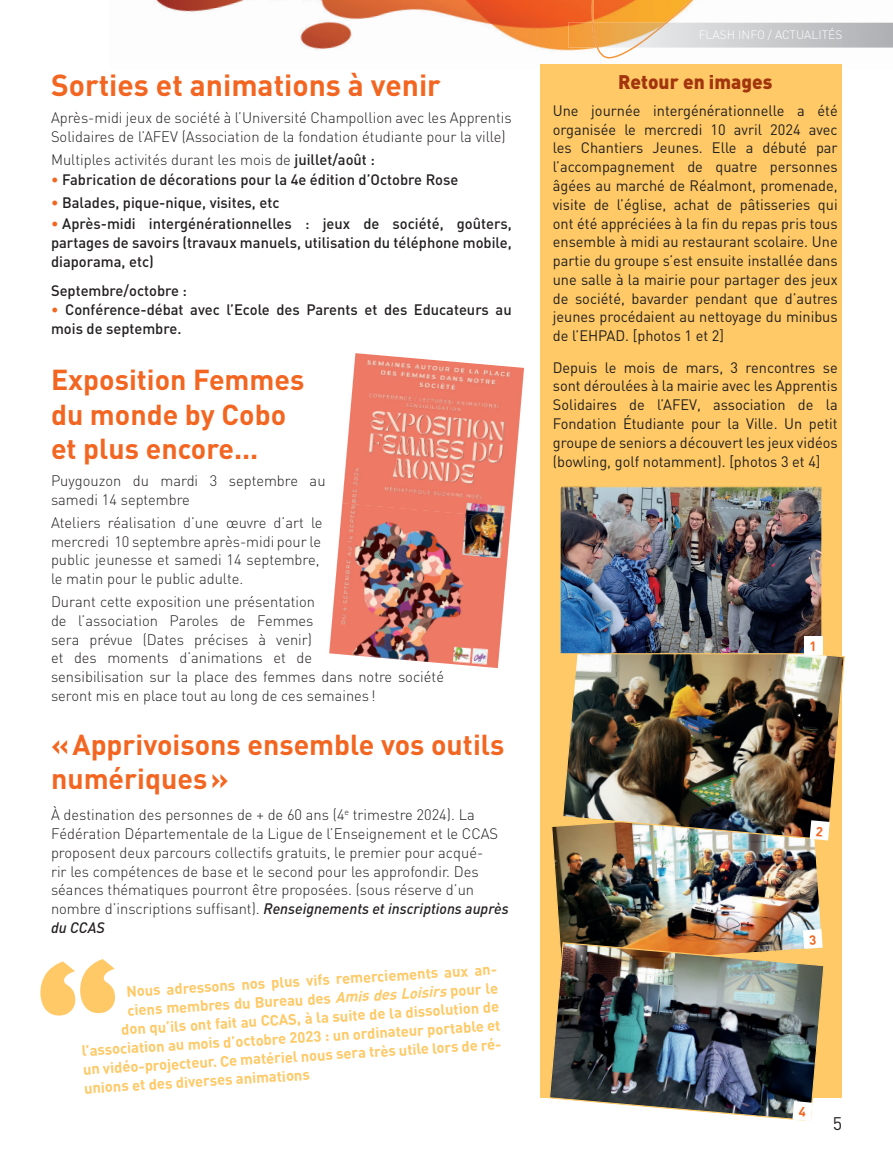
<style>
.page{position:relative;width:893px;height:1149px;background:#fff}
.page>*{position:absolute;margin:0;border:0;box-sizing:border-box;transform-origin:0 0}
.t1{font:700 30px "DIN";color:#f36621}
.t2{font:700 28.5px/34.2px "DIN";color:#f36621}
.t3{font:900 19.5px "DIN";color:#a3350e}
.t4{font:18px "DIN";color:#231f20}
.t5{font:300 15px/18.8px "DIN";color:#231f20}
.t6{font:15px/18.8px "DIN";color:#231f20;text-align:justify}
.t7{font:500 15px/18.8px "DIN";color:#231f20;text-align:justify}
.t8{font:700 15px "DIN";color:#fec966}
.t9{font:700 13.2px "DIN";color:#f36621}
.t10{font:300 12px "DIN";color:#fff}
.s1{font-weight:500}
.s2{color:#f36621}
.s3{font-weight:500;font-style:italic}
.s4{font-style:italic}
</style>
<div class="page">
<img style="left:156px;top:0;width:737px;height:51px">
<img style="left:568px;top:23px;width:325px;height:25px">
<svg style="left:591px;top:0;width:300px;height:59px"></svg>
<hr style="left:0;top:154px;width:1px;height:543px;background:#fddcc5">
<div style="left:540px;top:64px;width:302px;height:1033px;background:#fec966"></div>
<img style="left:552px;top:826px;width:269px;height:115px">
<img style="left:549px;top:941px;width:275px;height:179px">
<img style="left:562px;top:636px;width:283px;height:204px">
<img style="left:560px;top:486px;width:262px;height:168px">
<img style="left:342px;top:353px;width:182px;height:164px">
<img style="left:329px;top:503px;width:182px;height:165px">
<svg style="left:40px;top:959px;width:75px;height:56px"></svg>
<div style="left:804px;top:635px;width:18px;height:19px;background:#fff"></div>
<svg style="left:810px;top:820px;width:20px;height:20px"></svg>
<svg style="left:803px;top:928px;width:20px;height:20px"></svg>
<svg style="left:792px;top:1100px;width:20px;height:20px"></svg>
<h1 class="t1" style="left:51px;top:65px;width:391px">Sorties et animations à venir</h1>
<p class="t5" style="left:51px;top:108px;width:462px">Après-midi jeux de société à l’Université Champollion avec les Apprentis<br>Solidaires de l’AFEV (Association de la fondation étudiante pour la ville)</p>
<p class="t5" style="left:51px;top:150px;width:325px">Multiples activités durant les mois de <span class="s1">juillet/août :</span></p>
<p class="t7" style="left:51px;top:170px;width:409px"><span class="s2">•</span> Fabrication de décorations pour la 4e édition d’Octobre Rose</p>
<p class="t7" style="left:51px;top:193px;width:230px"><span class="s2">•</span> Balades, pique-nique, visites, etc</p>
<p class="t7" style="left:51px;top:214px;width:462px"><span class="s2">•</span> Après-midi intergénérationnelles : jeux de société, goûters, partages de savoirs (travaux manuels, utilisation du téléphone mobile, diaporama, etc)</p>
<p class="t7" style="left:51px;top:281px;width:137px">Septembre/octobre :</p>
<p class="t7" style="left:51px;top:300px;width:462px"><span class="s2">•</span> Conférence-débat avec l’Ecole des Parents et des Educateurs au mois de septembre.</p>
<h2 class="t2" style="left:51px;top:361px;width:255px">Exposition Femmes du monde by Cobo et plus encore...</h2>
<p class="t5" style="left:51px;top:471px;width:276px">Puygouzon du mardi 3 septembre au samedi 14 septembre</p>
<p class="t5" style="left:51px;top:512px;width:273px">Ateliers réalisation d’une œuvre d’art le mercredi 10 septembre après-midi pour le public jeunesse et samedi 14 septembre, le matin pour le public adulte.</p>
<p class="t5" style="left:51px;top:592px;width:395px">Durant cette exposition une présentation<br>de l’association Paroles de Femmes<br>sera prévue (Dates précises à venir)<br>et des moments d’animations et de<br>sensibilisation sur la place des femmes dans notre société seront mis en place tout au long de ces semaines !</p>
<h2 class="t2" style="left:51px;top:725px;width:455px">« Apprivoisons ensemble vos outils numériques »</h2>
<p class="t5" style="left:51px;top:805px;width:459px">À destination des personnes de + de 60 ans (4<sup>e</sup> trimestre 2024). La Fédération Départementale de la Ligue de l’Enseignement et le CCAS proposent deux parcours collectifs gratuits, le premier pour acqué-<br>rir les compétences de base et le second pour les approfondir. Des séances thématiques pourront être proposées. (sous réserve d’un nombre d’inscriptions suffisant). <span class="s3">Renseignements et inscriptions auprès du CCAS</span></p>
<p class="t8" style="left:126px;top:983px;width:374px;rotate:-4deg">N ous adressons nos plus vifs remerciements aux an-</p>
<p class="t8" style="left:127px;top:1001px;width:373px;rotate:-4deg">ciens membres du Bureau des <span class="s4">Amis des Loisirs</span> pour le</p>
<p class="t8" style="left:121px;top:1021px;width:380px;rotate:-4deg">don qu’ils ont fait au CCAS,à la suite de la dissolution de</p>
<p class="t8" style="left:81px;top:1042px;width:421px;rotate:-4deg">l’association au mois d’octobre 2023 :un ordinateur portable et</p>
<p class="t8" style="left:82px;top:1061px;width:422px;rotate:-4deg">un vidéo-projecteur.Ce matériel nous sera très utile lors de ré-</p>
<p class="t8" style="left:83px;top:1078px;width:227px;rotate:-4deg">unions et des diverses animations</p>
<p class="t10" style="left:699px;top:27px;width:145px">FLASH INFO / ACTUALITÉS</p>
<h3 class="t3" style="left:618px;top:69px;width:156px">Retour en images</h3>
<p class="t6" style="left:553px;top:101px;width:286px">Une journée intergénérationnelle a été organisée le mercredi 10 avril 2024 avec les Chantiers Jeunes. Elle a débuté par l’accompagnement de quatre personnes âgées au marché de Réalmont, promenade, visite de l’église, achat de pâtisseries qui ont été appréciées à la fin du repas pris tous ensemble à midi au restaurant scolaire. Une partie du groupe s’est ensuite installée dans une salle à la mairie pour partager des jeux de société, bavarder pendant que d’autres jeunes procédaient au nettoyage du minibus de l’EHPAD. [photos 1 et 2]</p>
<p class="t6" style="left:553px;top:357px;width:286px">Depuis le mois de mars, 3 rencontres se sont déroulées à la mairie avec les Apprentis Solidaires de l’AFEV, association de la Fondation Étudiante pour la Ville. Un petit groupe de seniors a découvert les jeux vidéos (bowling, golf notamment). [photos 3 et 4]</p>
<p class="t9" style="left:810px;top:637px;width:9px">1</p>
<p class="t4" style="left:833px;top:1111px;width:11px">5</p>
</div>
